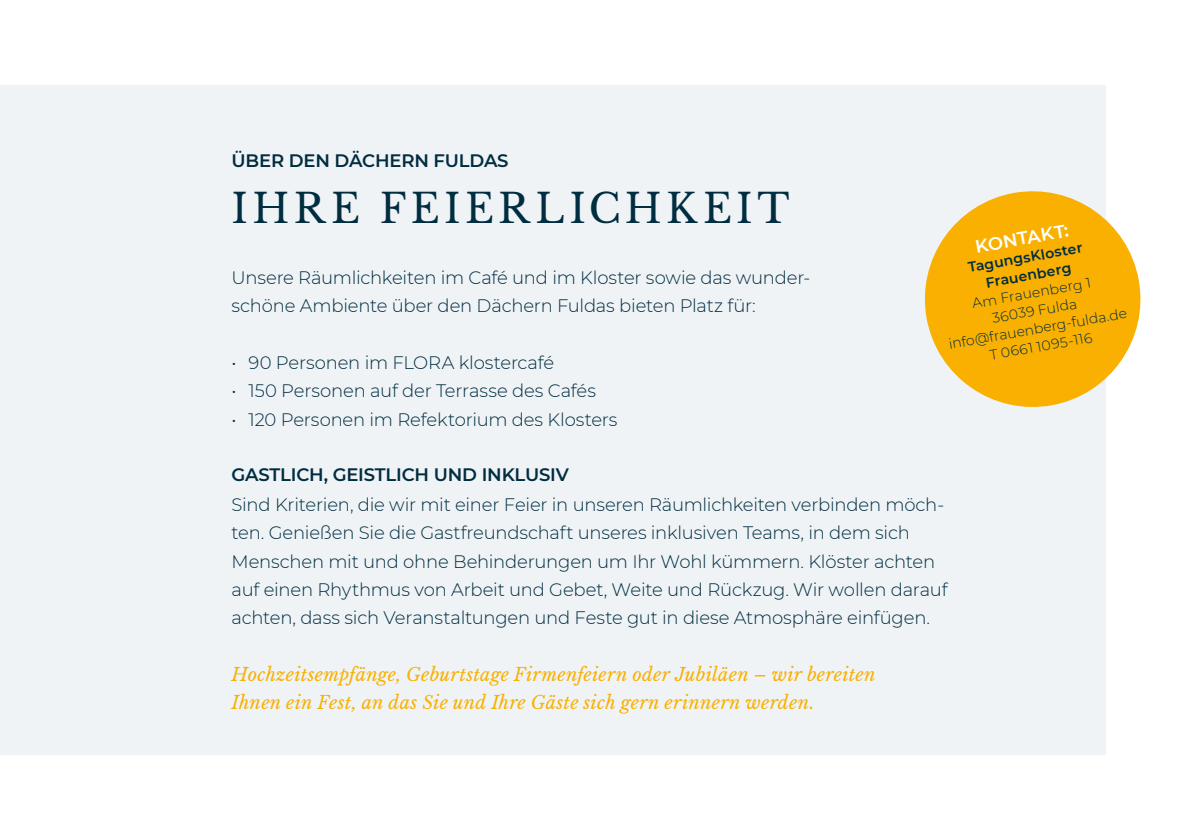
<style>
.page{position:relative;width:1191px;height:840px;background:#fff}
.page>*{position:absolute;margin:0;border:0;box-sizing:border-box;transform-origin:0 0}
.t1{font:40px "Libre Baskerville";letter-spacing:.11em;color:#002d40}
.t2{font:300 18px/28.4px "Montserrat";letter-spacing:-.01em;color:#002d40}
.t3{font:italic 18px/28.4px "Libre Baskerville";letter-spacing:.015em;color:#f9b000}
.t4{font:600 18px "Montserrat";letter-spacing:-.01em;color:#002d40}
.t5{font:600 18px "Montserrat";color:#fff}
.t6{font:300 14px/18px "Montserrat";color:#002d40;text-align:center}
.t7{font:600 14px/18px "Montserrat";color:#002d40;text-align:center}
</style>
<div class="page">
<div style="left:0;top:85px;width:1106px;height:669px;background:#eff3f6"></div>
<svg style="left:924px;top:191px;width:217px;height:216px;fill:#f9b000"></svg>
<p class="t4" style="left:231px;top:148px;width:278px">ÜBER DEN DÄCHERN FULDAS</p>
<h1 class="t1" style="left:231px;top:184px;width:559px">IHRE FEIERLICHKEIT</h1>
<p class="t2" style="left:231px;top:262px;width:580px">Unsere Räumlichkeiten im Café und im Kloster sowie das wunder&shy;schöne Ambiente über den Dächern Fuldas bieten Platz für:</p>
<p class="t2" style="left:231px;top:347px;width:324px">• 90 Personen im FLORA klostercafé</p>
<p class="t2" style="left:231px;top:376px;width:366px">• 150 Personen auf der Terrasse des Cafés</p>
<p class="t2" style="left:231px;top:404px;width:387px">• 120 Personen im Refektorium des Klosters</p>
<p class="t5" style="left:973px;top:234px;width:96px;rotate:-10deg">KONTAKT:</p>
<p class="t7" style="left:966px;top:258px;width:117px;rotate:-10deg">TagungsKloster<br>Frauenberg</p>
<p class="t6" style="left:941px;top:299px;width:182px;rotate:-10deg">Am Frauenberg 1<br>36039 Fulda info@frauenberg-fulda.de<br>T 0661 1095-116</p>
<p class="t4" style="left:231px;top:461px;width:339px">GASTLICH, GEISTLICH UND INKLUSIV</p>
<p class="t2" style="left:231px;top:489px;width:717px">Sind Kriterien, die wir mit einer Feier in unseren Räumlichkeiten verbinden möch&shy;ten. Genießen Sie die Gastfreundschaft unseres inklusiven Teams, in dem sich Menschen mit und ohne Behinderungen um Ihr Wohl kümmern. Klöster achten auf einen Rhythmus von Arbeit und Gebet, Weite und Rückzug. Wir wollen darauf achten, dass sich Veranstaltungen und Feste gut in diese Atmosphäre einfügen.</p>
<p class="t3" style="left:231px;top:660px;width:645px">Hochzeitsempfänge, Geburtstage Firmenfeiern oder Jubiläen – wir bereiten<br>Ihnen ein Fest, an das Sie und Ihre Gäste sich gern erinnern werden.</p>
</div>
